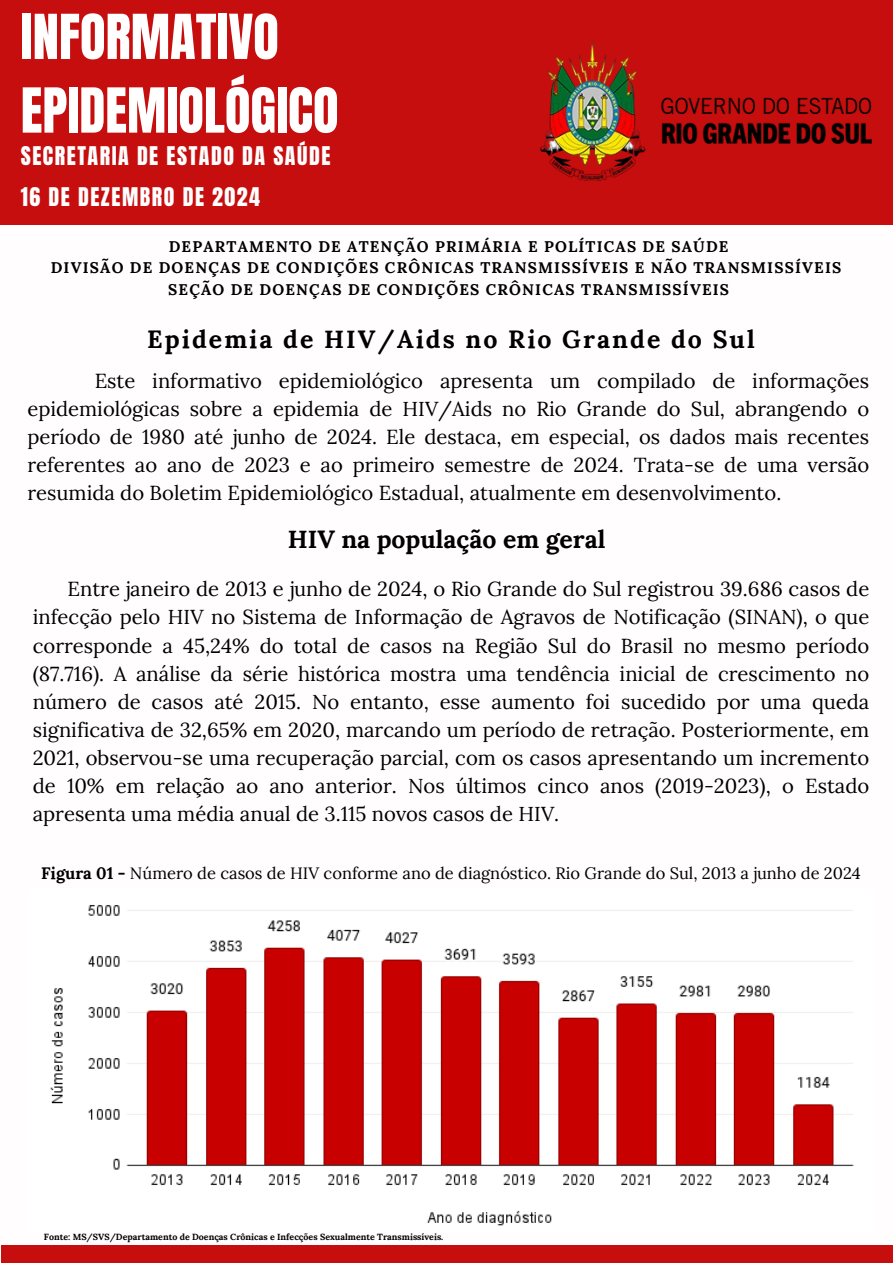
<style>
.page{position:relative;width:893px;height:1263px;background:#fff}
.page>*{position:absolute;margin:0;border:0;box-sizing:border-box;transform-origin:0 0}
.t1{font:52.72px/73.6px "Anton";color:#fff}
.t2{font:700 24.9px "Lora";letter-spacing:.085em;color:#000}
.t3{font:700 24.83px "Lora";color:#000}
.t4{font:21.9px "Anton";letter-spacing:.07em;color:#fff}
.t5{font:20.25px/28.1px "Lora";color:#000;text-align:justify}
.t6{font:16.5px "Lora";color:#000}
.t7{font:700 15.38px/21.4px "Lora";letter-spacing:.075em;color:#000;text-align:center}
.t8{font:700 8.85px "Lora";color:#000}
.s1{font-weight:700}
</style>
<div class="page">
<div style="left:0;top:0;width:893px;height:224px;background:#c60e0e"></div>
<img style="left:540px;top:41px;width:331px;height:139px">
<div style="left:2px;top:1245px;width:891px;height:18px;background:#c60e0e"></div>
<img style="left:50px;top:905px;width:804px;height:321px">
<h1 class="t1" style="left:21px;top:1px;width:319px">INFORMATIVO<br>EPIDEMIOLÓGICO</h1>
<h3 class="t4" style="left:21px;top:140px;width:311px">SECRETARIA DE ESTADO DA SAÚDE</h3>
<h5 class="t4" style="left:21px;top:181px;width:241px">16 DE DEZEMBRO DE 2024</h5>
<h2 class="t7" style="left:51px;top:235px;width:792px">DEPARTAMENTO DE ATENÇÃO PRIMÁRIA E POLÍTICAS DE SAÚDE<br>DIVISÃO DE DOENÇAS DE CONDIÇÕES CRÔNICAS TRANSMISSÍVEIS E NÃO TRANSMISSÍVEIS<br>SEÇÃO DE DOENÇAS DE CONDIÇÕES CRÔNICAS TRANSMISSÍVEIS</h2>
<p class="t2" style="left:147px;top:323px;width:609px">Epidemia de HIV/Aids no Rio Grande do Sul</p>
<h3 class="t5" style="left:27px;top:366px;width:843px;text-indent:67px">Este informativo epidemiológico apresenta um compilado de informações epidemiológicas sobre a epidemia de HIV/Aids no Rio Grande do Sul, abrangendo o período de 1980 até junho de 2024. Ele destaca, em especial, os dados mais recentes referentes ao ano de 2023 e ao primeiro semestre de 2024. Trata-se de uma versão resumida do Boletim Epidemiológico Estadual, atualmente em desenvolvimento.</h3>
<h4 class="t3" style="left:288px;top:523px;width:319px">HIV na população em geral</h4>
<h2 class="t5" style="left:33px;top:575px;width:838px;text-indent:35px">Entre janeiro de 2013 e junho de 2024, o Rio Grande do Sul registrou 39.686 casos de infecção pelo HIV no Sistema de Informação de Agravos de Notificação (SINAN), o que corresponde a 45,24% do total de casos na Região Sul do Brasil no mesmo período (87.716). A análise da série histórica mostra uma tendência inicial de crescimento no número de casos até 2015. No entanto, esse aumento foi sucedido por uma queda significativa de 32,65% em 2020, marcando um período de retração. Posteriormente, em 2021, observou-se uma recuperação parcial, com os casos apresentando um incremento de 10% em relação ao ano anterior. Nos últimos cinco anos (2019-2023), o Estado apresenta uma média anual de 3.115 novos casos de HIV.</h2>
<h4 class="t6" style="left:41px;top:862px;width:821px"><span class="s1">Figura 01 -</span> Número de casos de HIV conforme ano de diagnóstico. Rio Grande do Sul, 2013 a junho de 2024</h4>
<h6 class="t8" style="left:44px;top:1231px;width:401px">Fonte: MS/SVS/Departamento de Doenças Crônicas e Infecções Sexualmente Transmissíveis.</h6>
</div>
